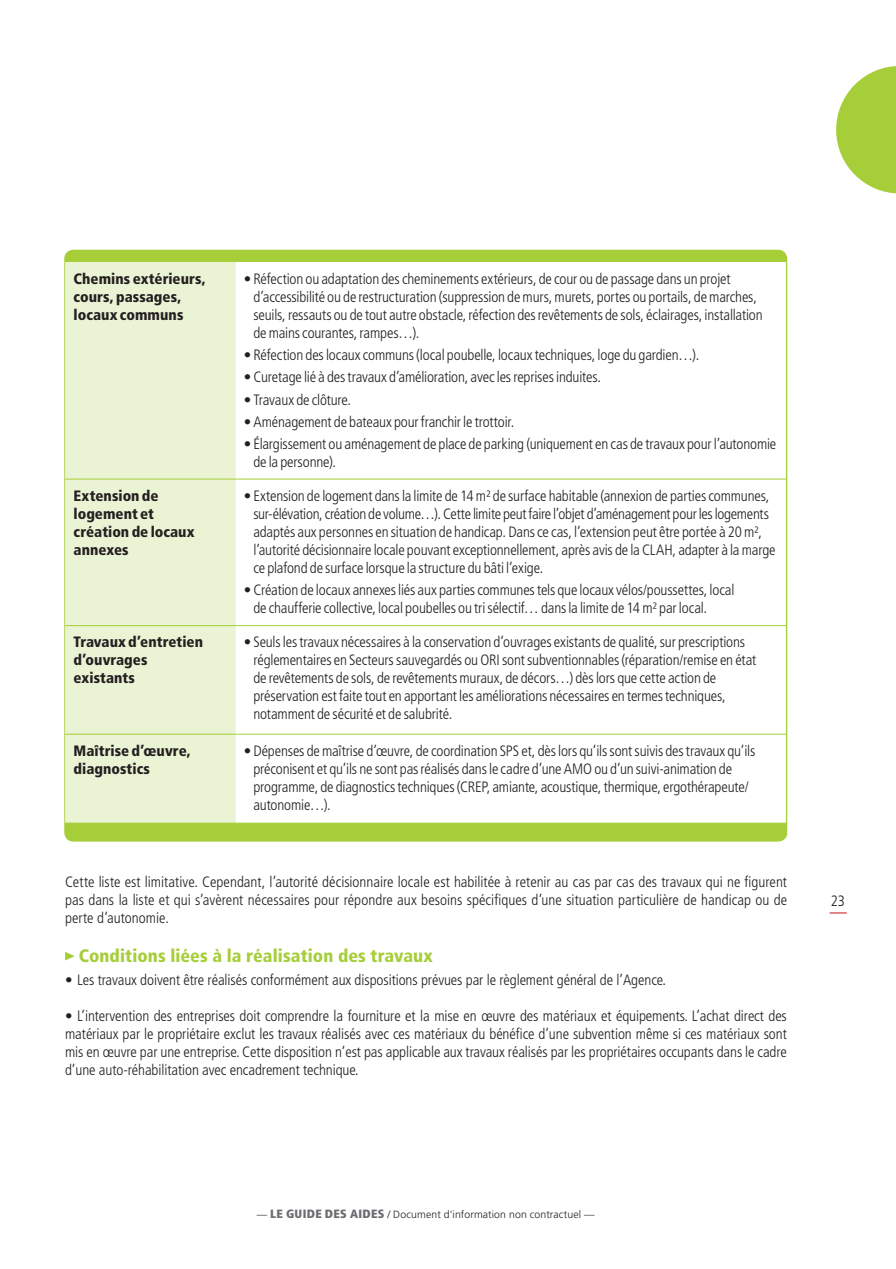
<style>
.page{position:relative;width:896px;height:1269px;background:#fff}
.page>*{position:absolute;margin:0;border:0;box-sizing:border-box;transform-origin:0 0}
.t1{font:900 condensed 18px "Frutiger LT Std";letter-spacing:.005em;color:#a6ce39}
.t2{font:300 condensed 15px/18px "Frutiger LT Std";letter-spacing:-.01em;color:#231f20}
.t3{font:900 condensed 15px/18px "Frutiger LT Std";color:#231f20}
.t4{font:300 10.5px "Frutiger LT Std";letter-spacing:.01em;color:#231f20}
.s1{font-weight:900;font-stretch:condensed;font-size:12px;color:#6c6d70}
</style>
<div class="page">
<svg style="left:829px;top:912px;width:18px;height:1px"></svg>
<div style="left:65px;top:250px;width:721px;height:591px;background:#a6ce39;border-radius:9px"></div>
<div style="left:65px;top:262px;width:170px;height:561px;background:#eaf3d4"></div>
<div style="left:235px;top:262px;width:551px;height:561px;background:#fff"></div>
<hr style="left:65px;top:479px;width:170px;height:1px;background:#a6ce39">
<hr style="left:235px;top:479px;width:551px;height:1px;background:#a6ce39">
<hr style="left:65px;top:625px;width:170px;height:1px;background:#a6ce39">
<hr style="left:65px;top:734px;width:170px;height:1px;background:#a6ce39">
<hr style="left:235px;top:625px;width:551px;height:1px;background:#a6ce39">
<hr style="left:235px;top:734px;width:551px;height:1px;background:#a6ce39">
<svg style="left:836px;top:66px;width:60px;height:127px"></svg>
<svg style="left:65px;top:952px;width:10px;height:8px"></svg>
<p class="t3" style="left:74px;top:270px;width:134px">Chemins extérieurs, cours, passages, locaux communs</p>
<p class="t2" style="left:253px;top:270px;width:511px;text-indent:-10px">• Réfection ou adaptation des cheminements extérieurs, de cour ou de passage dans un projet d’accessibilité ou de restructuration (suppression de murs, murets, portes ou portails, de marches, seuils, ressauts ou de tout autre obstacle, réfection des revêtements de sols, éclairages, installation de mains courantes, rampes…).</p>
<p class="t2" style="left:244px;top:346px;width:457px">• Réfection des locaux communs (local poubelle, locaux techniques, loge du gardien…).</p>
<p class="t2" style="left:244px;top:368px;width:359px">• Curetage lié à des travaux d’amélioration, avec les reprises induites.</p>
<p class="t2" style="left:244px;top:391px;width:109px">• Travaux de clôture.</p>
<p class="t2" style="left:244px;top:413px;width:272px">• Aménagement de bateaux pour franchir le trottoir.</p>
<p class="t2" style="left:253px;top:435px;width:524px;text-indent:-10px">• Élargissement ou aménagement de place de parking (uniquement en cas de travaux pour l’autonomie de la personne).</p>
<p class="t3" style="left:74px;top:487px;width:122px">Extension de logement et création de locaux annexes</p>
<p class="t2" style="left:253px;top:487px;width:524px;text-indent:-10px">• Extension de logement dans la limite de 14 m² de surface habitable (annexion de parties communes, sur-élévation, création de volume…). Cette limite peut faire l’objet d’aménagement pour les logements adaptés aux personnes en situation de handicap. Dans ce cas, l’extension peut être portée à 20 m², l’autorité décisionnaire locale pouvant exceptionnellement, après avis de la CLAH, adapter à la marge ce plafond de surface lorsque la structure du bâti l’exige.</p>
<p class="t2" style="left:253px;top:581px;width:482px;text-indent:-10px">• Création de locaux annexes liés aux parties communes tels que locaux vélos/poussettes, local de chaufferie collective, local poubelles ou tri sélectif… dans la limite de 14 m² par local.</p>
<p class="t3" style="left:74px;top:633px;width:131px">Travaux d’entretien d’ouvrages existants</p>
<p class="t2" style="left:253px;top:633px;width:504px;text-indent:-10px">• Seuls les travaux nécessaires à la conservation d’ouvrages existants de qualité, sur prescriptions réglementaires en Secteurs sauvegardés ou ORI sont subventionnables (réparation/remise en état de revêtements de sols, de revêtements muraux, de décors…) dès lors que cette action de préservation est faite tout en apportant les améliorations nécessaires en termes techniques, notamment de sécurité et de salubrité.</p>
<p class="t3" style="left:74px;top:742px;width:119px">Maîtrise d’œuvre, diagnostics</p>
<p class="t2" style="left:253px;top:742px;width:503px;text-indent:-10px">• Dépenses de maîtrise d’œuvre, de coordination SPS et, dès lors qu’ils sont suivis des travaux qu’ils préconisent et qu’ils ne sont pas réalisés dans le cadre d’une AMO ou d’un suivi-animation de programme, de diagnostics techniques (CREP, amiante, acoustique, thermique, ergothérapeute/ autonomie…).</p>
<p class="t2" style="left:65px;top:873px;width:723px;text-align:justify">Cette liste est limitative. Cependant, l’autorité décisionnaire locale est habilitée à retenir au cas par cas des travaux qui ne figurent pas dans la liste et qui s’avèrent nécessaires pour répondre aux besoins spécifiques d’une situation particulière de handicap ou de perte d’autonomie.</p>
<p class="t1" style="left:79px;top:945px;width:356px">Conditions liées à la réalisation des travaux</p>
<p class="t2" style="left:65px;top:971px;width:602px">• Les travaux doivent être réalisés conformément aux dispositions prévues par le règlement général de l’Agence.</p>
<p class="t2" style="left:65px;top:1007px;width:723px;text-align:justify">• L’intervention des entreprises doit comprendre la fourniture et la mise en œuvre des matériaux et équipements. L’achat direct des matériaux par le propriétaire exclut les travaux réalisés avec ces matériaux du bénéfice d’une subvention même si ces matériaux sont mis en œuvre par une entreprise. Cette disposition n’est pas applicable aux travaux réalisés par les propriétaires occupants dans le cadre d’une auto-réhabilitation avec encadrement technique.</p>
<p class="t2" style="left:831px;top:892px;width:16px">23</p>
<p class="t4" style="left:257px;top:1208px;width:339px">— <span class="s1">LE GUIDE DES AIDES</span> / Document d’information non contractuel —</p>
</div>
